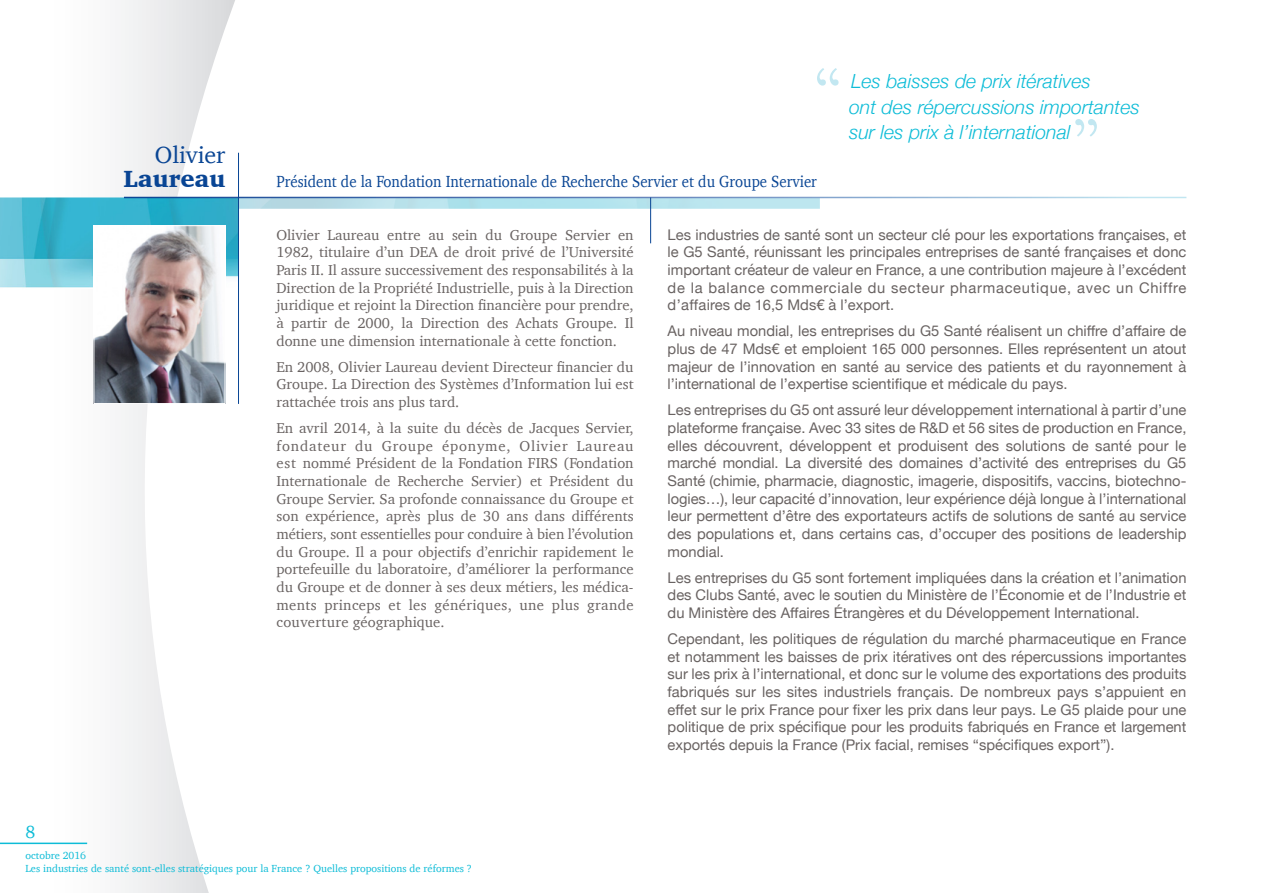
<style>
.page{position:relative;width:1263px;height:893px;background:#fff}
.page>*{position:absolute;margin:0;border:0;box-sizing:border-box;transform-origin:0 0}
.t1{font:500 76.5px "Berkeley";color:#c2e7f1}
.t2{font:24px "Charter";color:#094594}
.t3{font:900 24px "Charter";color:#094594}
.t4{font:italic 300 19.5px/25.5px "Helvetica Neue";color:#0dbcd7}
.t5{font:18px "Charter";color:#0dbcd7}
.t6{font:16.5px "Charter";color:#094594;scale:.9 1}
.t7{font:14.7px/17.7px "Helvetica Neue";color:#696362;text-align:justify}
.t8{font:14.7px/17.7px "Charter";color:#696362;text-align:justify}
.t9{font:10.5px/12.6px "Charter";color:#0dbcd7}
</style>
<div class="page">
<svg style="left:0;top:0;width:240px;height:893px"></svg>
<hr style="left:0;top:843px;width:87px;height:1px;background:#0dbcd7">
<img style="left:0;top:197px;width:652px;height:92px">
<svg style="left:239px;top:198px;width:837px;height:19px"></svg>
<img style="left:96px;top:227px;width:127px;height:175px">
<div style="left:94px;top:225px;width:131px;height:179px;border:1px solid #fff"></div>
<hr style="left:124px;top:197px;width:1062px;height:1px;background:#fff">
<hr style="left:238px;top:153px;width:1px;height:251px;background:#094594">
<hr style="left:650px;top:197px;width:1px;height:46px;background:#094594">
<h1 class="t1" style="left:811px;top:54px;width:34px">“</h1>
<h3 class="t4" style="left:849px;top:67px;width:292px">Les baisses de prix itératives<br>ont des répercussions importantes sur les prix à l’international</h3>
<h1 class="t1" style="left:1070px;top:105px;width:34px">”</h1>
<h2 class="t2" style="left:155px;top:134px;width:72px">Olivier</h2>
<h2 class="t3" style="left:123px;top:164px;width:103px">Laureau</h2>
<p class="t6" style="left:276px;top:167px;width:602px">Président de la Fondation Internationale de Recherche Servier et du Groupe Servier</p>
<p class="t7" style="left:668px;top:226px;width:520px">Les industries de santé sont un secteur clé pour les exportations françaises, et le G5 Santé, réunissant les principales entreprises de santé françaises et donc important créateur de valeur en France, a une contribution majeure à l’excédent de la balance commerciale du secteur pharmaceutique, avec un Chiffre d’affaires de 16,5 Mds€ à l’export.</p>
<p class="t7" style="left:668px;top:323px;width:520px">Au niveau mondial, les entreprises du G5 Santé réalisent un chiffre d’affaire de plus de 47 Mds€ et emploient 165 000 personnes. Elles représentent un atout majeur de l’innovation en santé au service des patients et du rayonnement à l’international de l’expertise scientifique et médicale du pays.</p>
<p class="t7" style="left:668px;top:402px;width:520px">Les entreprises du G5 ont assuré leur développement international à partir d’une plateforme française. Avec 33 sites de R&amp;D et 56 sites de production en France, elles découvrent, développent et produisent des solutions de santé pour le marché mondial. La diversité des domaines d’activité des entreprises du G5<br>Santé (chimie, pharmacie, diagnostic, imagerie, dispositifs, vaccins, biotechno&shy;logies…), leur capacité d’innovation, leur expérience déjà longue à l’international leur permettent d’être des exportateurs actifs de solutions de santé au service des populations et, dans certains cas, d’occuper des positions de leadership mondial.</p>
<p class="t7" style="left:668px;top:569px;width:520px">Les entreprises du G5 sont fortement impliquées dans la création et l’animation des Clubs Santé, avec le soutien du Ministère de l’Économie et de l’Industrie et du Ministère des Affaires Étrangères et du Développement International.</p>
<p class="t7" style="left:668px;top:631px;width:520px">Cependant, les politiques de régulation du marché pharmaceutique en France et notamment les baisses de prix itératives ont des répercussions importantes sur les prix à l’international, et donc sur le volume des exportations des produits fabriqués sur les sites industriels français. De nombreux pays s’appuient en effet sur le prix France pour fixer les prix dans leur pays. Le G5 plaide pour une politique de prix spécifique pour les produits fabriqués en France et largement exportés depuis la France (Prix facial, remises “spécifiques export”).</p>
<p class="t8" style="left:276px;top:226px;width:359px">Olivier Laureau entre au sein du Groupe Servier en 1982, titulaire d’un DEA de droit privé de l’Université Paris II. Il assure successivement des responsabilités à la Direction de la Propriété Industrielle, puis à la Direction juridique et rejoint la Direction financière pour prendre, à partir de 2000, la Direction des Achats Groupe. Il donne une dimension internationale à cette fonction.</p>
<p class="t8" style="left:276px;top:358px;width:359px">En 2008, Olivier Laureau devient Directeur financier du Groupe. La Direction des Systèmes d’Information lui est rattachée trois ans plus tard.</p>
<p class="t8" style="left:276px;top:419px;width:359px">En avril 2014, à la suite du décès de Jacques Servier, fondateur du Groupe éponyme, Olivier Laureau est nommé Président de la Fondation FIRS (Fondation Internationale de Recherche Servier) et Président du Groupe Servier. Sa profonde connaissance du Groupe et son expérience, après plus de 30 ans dans différents métiers, sont essentielles pour conduire à bien l’évolution du Groupe. Il a pour objectifs d’enrichir rapidement le portefeuille du laboratoire, d’améliorer la performance du Groupe et de donner à ses deux métiers, les médica&shy;ments princeps et les génériques, une plus grande couverture géographique.</p>
<p class="t5" style="left:26px;top:817px;width:12px">8</p>
<p class="t9" style="left:26px;top:849px;width:448px">octobre 2016<br>Les industries de santé sont-elles stratégiques pour la France ? Quelles propositions de réformes ?</p>
</div>
